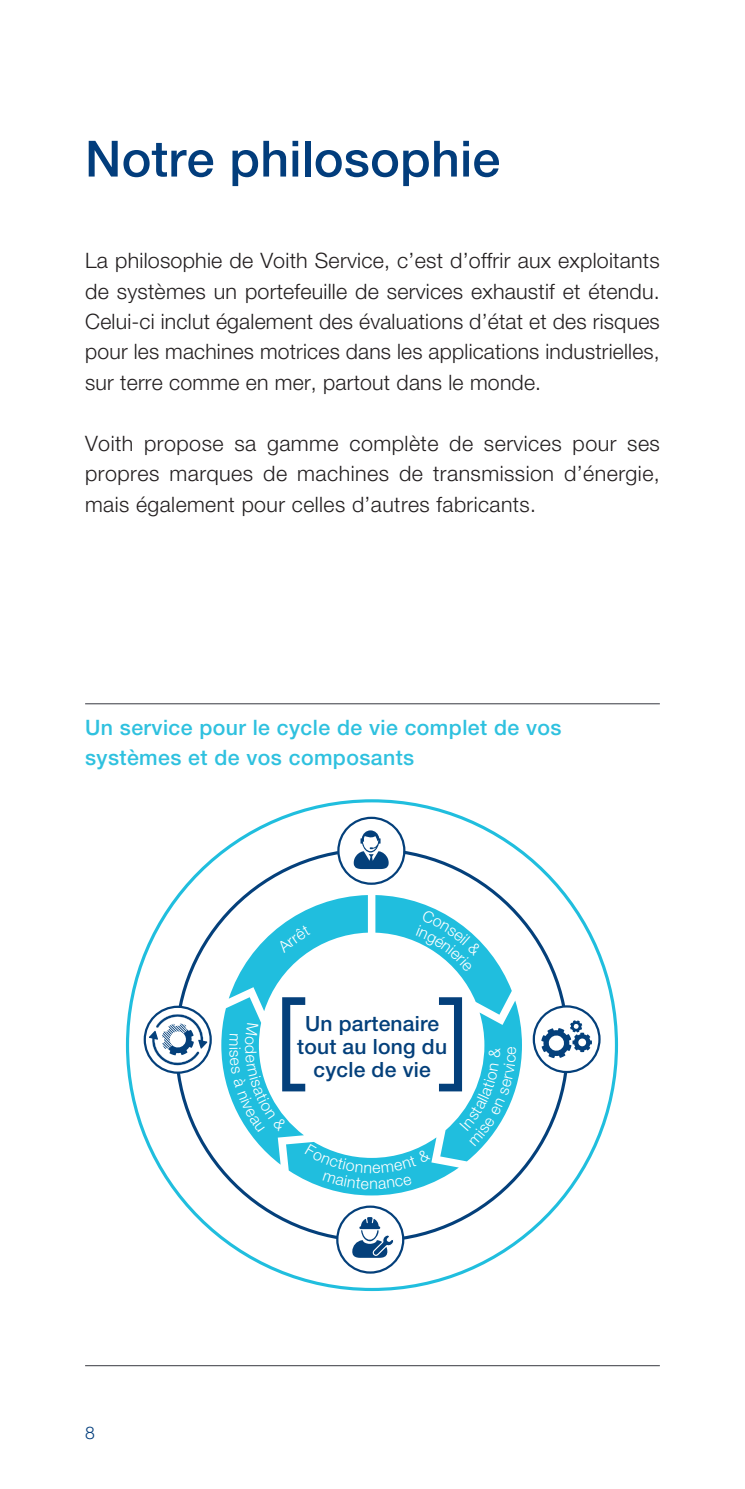
<style>
.page{position:relative;width:745px;height:1489px;background:#fff}
.page>*{position:absolute;margin:0;border:0;box-sizing:border-box;transform-origin:0 0}
.t1{font:500 50px "Helvetica Neue LT Pro";letter-spacing:.005em;color:#023d7c}
.t2{font:300 21.25px/30.5px "Helvetica Neue LT Pro";letter-spacing:.015em;color:#231f20;text-align:justify}
.t3{font:500 21.25px/30.5px "Helvetica Neue LT Pro";letter-spacing:.02em;color:#2fc1df}
.t4{font:500 21px/23.2px "Helvetica Neue LT Pro";letter-spacing:.01em;color:#04407b;text-align:center}
.t5{font:300 17.5px "Helvetica Neue LT Pro";color:#023d7c}
</style>
<div class="page">
<hr style="left:85px;top:703px;width:574px;height:1px;background:#5f6066">
<svg style="left:337px;top:816px;width:68px;height:68px"></svg>
<svg style="left:532px;top:1005px;width:68px;height:68px"></svg>
<svg style="left:143px;top:1005px;width:69px;height:68px"></svg>
<svg style="left:336px;top:1205px;width:68px;height:68px"></svg>
<hr style="left:85px;top:1364px;width:574px;height:2px;background:#5f6066">
<svg style="left:221px;top:895px;width:300px;height:300px"></svg>
<h1 class="t1" style="left:85px;top:129px;width:416px">Notre philosophie</h1>
<p class="t2" style="left:85px;top:245px;width:576px">La philosophie de Voith Service, c’est d’offrir aux exploitants de systèmes un portefeuille de services exhaustif et étendu.<br>Celui-ci inclut également des évaluations d’état et des risques pour les machines motrices dans les applications industrielles, sur terre comme en mer, partout dans le monde.</p>
<p class="t2" style="left:85px;top:427px;width:576px">Voith propose sa gamme complète de services pour ses propres marques de machines de transmission d’énergie, mais également pour celles d’autres fabricants.</p>
<p class="t3" style="left:85px;top:711px;width:477px">Un service pour le cycle de vie complet de vos systèmes et de vos composants</p>
<p class="t5" style="left:85px;top:1422px;width:11px">8</p>
<p class="t4" style="left:297px;top:1011px;width:151px">Un partenaire tout au long du cycle de vie</p>
</div>
